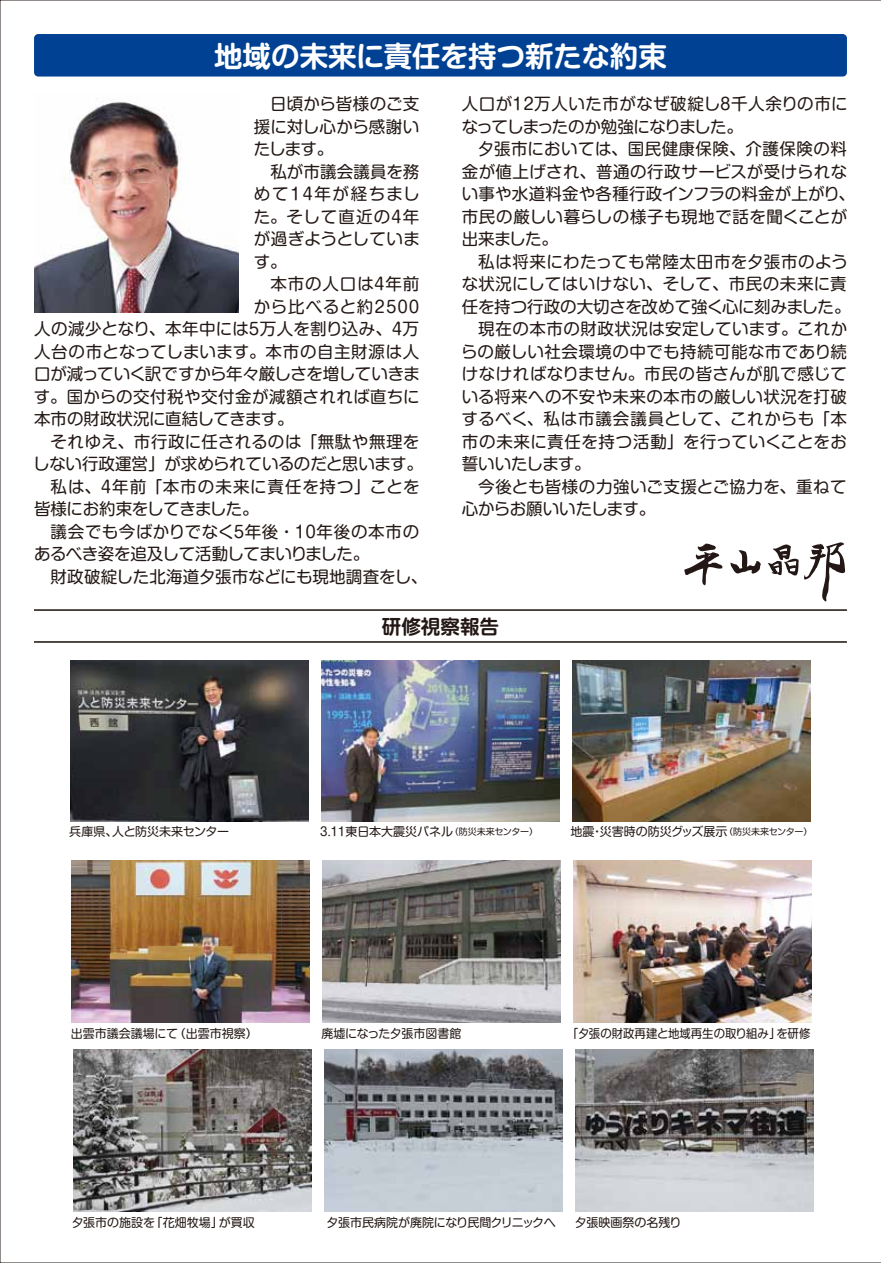
<style>
.page{position:relative;width:881px;height:1263px;background:#fff}
.page>*{position:absolute;margin:0;border:0;box-sizing:border-box;transform-origin:0 0}
.t1{font:700 28.5px "Shin M Go Pro De";color:#fff}
.t2{font:700 19.5px "Shin M Go Pro De";color:#231815}
.t3{font:16.5px/22.5px "Shin M Go Pro";letter-spacing:.01em;color:#231815}
.t4{font:16.5px "Shin M Go Pro";letter-spacing:.035em;color:#231815}
.t5{font:16.5px "Shin M Go Pro";letter-spacing:.03em;color:#231815}
.t6{font:16.5px/22.5px "Shin M Go Pro";letter-spacing:-.015em;color:#231815}
.t7{font:16.5px "Shin M Go Pro";letter-spacing:-.02em;color:#231815}
.t8{font:16.5px "Shin M Go Pro";letter-spacing:-.03em;color:#231815}
.t9{font:16.5px "Shin M Go Pro";letter-spacing:.065em;color:#231815}
.t10{font:16.5px "Shin M Go Pro";letter-spacing:.05em;color:#231815}
.t11{font:16.5px "Shin M Go Pro";letter-spacing:-.01em;color:#231815}
.t12{font:12px "Shin M Go Pro";color:#231815}
.t13{font:12px "Shin M Go Pro";letter-spacing:-.03em;color:#231815}
.t14{font:12px "Shin M Go Pro";color:#231815;scale:.95 1}
.s1{font-size:9px}
</style>
<div class="page">
<img style="left:0;top:0;width:880px;height:1263px">
<h1 class="t1" style="left:214px;top:33px;width:454px">地域の未来に責任を持つ新たな約束</h1>
<p class="t3" style="left:254px;top:91px;width:167px">　日頃から皆様のご支</p>
<p class="t3" style="left:254px;top:113px;width:167px">援に対し心から感謝い</p>
<p class="t3" style="left:254px;top:136px;width:81px">たします。</p>
<p class="t3" style="left:254px;top:158px;width:167px">　私が市議会議員を務</p>
<p class="t9" style="left:254px;top:180px;width:167px">めて１４年が経ちまし</p>
<p class="t10" style="left:254px;top:203px;width:167px">た。そして直近の４年</p>
<p class="t3" style="left:254px;top:226px;width:168px">が過ぎようとしていま</p>
<p class="t3" style="left:254px;top:248px;width:34px">す。</p>
<p class="t10" style="left:254px;top:271px;width:167px">　本市の人口は４年前</p>
<p class="t3" style="left:254px;top:293px;width:170px">から比べると約２５００</p>
<p class="t3" style="left:34px;top:316px;width:386px">人の減少となり、本年中には５万人を割り込み、４万</p>
<p class="t3" style="left:34px;top:338px;width:386px">人台の市となってしまいます。本市の自主財源は人</p>
<p class="t7" style="left:34px;top:361px;width:387px">口が減っていく訳ですから年々厳しさを増していきま</p>
<p class="t3" style="left:34px;top:383px;width:387px">す。国からの交付税や交付金が減額されれば直ちに</p>
<p class="t11" style="left:34px;top:406px;width:261px">本市の財政状況に直結してきます。</p>
<p class="t4" style="left:51px;top:428px;width:370px">それゆえ、市行政に任されるのは「無駄や無理を</p>
<p class="t6" style="left:33px;top:451px;width:391px">しない行政運営」が求められているのだと思います。</p>
<p class="t9" style="left:51px;top:473px;width:370px">私は、４年前「本市の未来に責任を持つ」ことを</p>
<p class="t8" style="left:34px;top:496px;width:226px">皆様にお約束をしてきました。</p>
<p class="t4" style="left:51px;top:518px;width:370px">議会でも今ばかりでなく５年後・１０年後の本市の</p>
<p class="t8" style="left:34px;top:541px;width:336px">あるべき姿を追及して活動してまいりました。</p>
<p class="t3" style="left:51px;top:563px;width:378px">財政破綻した北海道夕張市などにも現地調査をし、</p>
<p class="t6" style="left:461px;top:91px;width:387px">人口が１２万人いた市がなぜ破綻し８千人余りの市になってしまったのか勉強になりました。</p>
<p class="t3" style="left:461px;top:136px;width:394px;text-indent:16px">夕張市においては、国民健康保険、介護保険の料金が値上げされ、普通の行政サービスが受けられない事や水道料金や各種行政インフラの料金が上がり、市民の厳しい暮らしの様子も現地で話を聞くことが出来ました。</p>
<p class="t3" style="left:478px;top:248px;width:371px">私は将来にわたっても常陸太田市を夕張市のよう</p>
<p class="t3" style="left:461px;top:271px;width:386px">な状況にしてはいけない、そして、市民の未来に責</p>
<p class="t7" style="left:461px;top:293px;width:390px">任を持つ行政の大切さを改めて強く心に刻みました。</p>
<p class="t5" style="left:478px;top:316px;width:370px">現在の本市の財政状況は安定しています。これか</p>
<p class="t5" style="left:461px;top:338px;width:387px">らの厳しい社会環境の中でも持続可能な市であり続</p>
<p class="t3" style="left:461px;top:361px;width:386px">けなければなりません。市民の皆さんが肌で感じて</p>
<p class="t3" style="left:461px;top:383px;width:386px">いる将来への不安や未来の本市の厳しい状況を打破</p>
<p class="t4" style="left:461px;top:406px;width:386px">するべく、私は市議会議員として、これからも「本</p>
<p class="t5" style="left:461px;top:428px;width:386px">市の未来に責任を持つ活動」を行っていくことをお</p>
<p class="t8" style="left:461px;top:451px;width:130px">誓いいたします。</p>
<p class="t4" style="left:478px;top:473px;width:370px">今後とも皆様の力強いご支援とご協力を、重ねて</p>
<p class="t7" style="left:461px;top:496px;width:195px">心からお願いいたします。</p>
<p class="t2" style="left:382px;top:611px;width:118px">研修視察報告</p>
<p class="t13" style="left:69px;top:822px;width:161px">兵庫県、人と防災未来センター</p>
<p class="t12" style="left:320px;top:822px;width:219px">3.11東日本大震災パネル<span class="s1">（防災未来センター）</span></p>
<p class="t12" style="left:570px;top:822px;width:243px">地震・災害時の防災グッズ展示<span class="s1">（防災未来センター）</span></p>
<p class="t12" style="left:71px;top:1024px;width:188px">出雲市議会議場にて（出雲市視察）</p>
<p class="t13" style="left:321px;top:1024px;width:141px">廃墟になった夕張市図書館</p>
<p class="t14" style="left:566px;top:1024px;width:258px">「夕張の財政再建と地域再生の取り組み」を研修</p>
<p class="t12" style="left:72px;top:1212px;width:184px">夕張市の施設を「花畑牧場」が買収</p>
<p class="t13" style="left:326px;top:1212px;width:230px">夕張市民病院が廃院になり民間クリニックへ</p>
<p class="t12" style="left:574px;top:1212px;width:108px">夕張映画祭の名残り</p>
</div>
